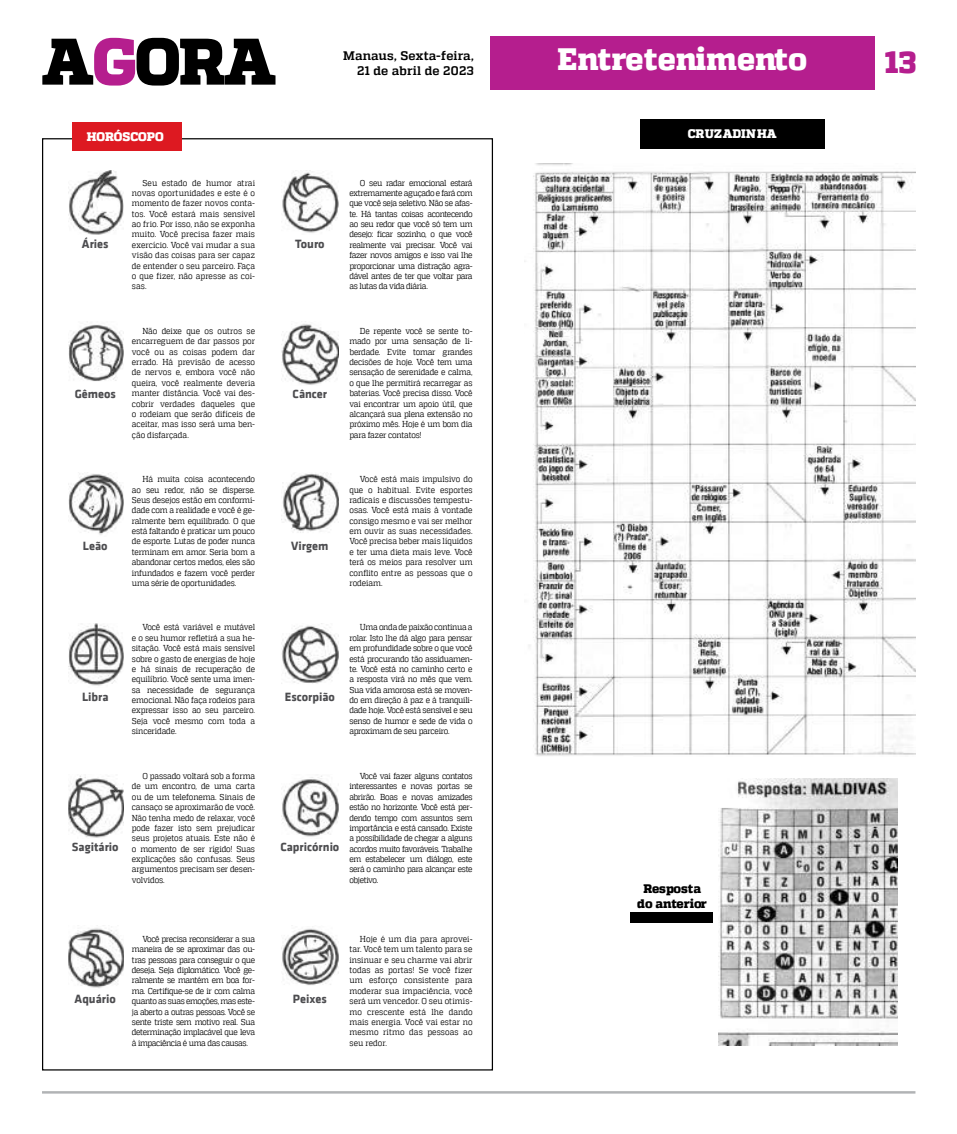
<style>
.page{position:relative;width:957px;height:1134px;background:#fff}
.page>*{position:absolute;margin:0;border:0;box-sizing:border-box;transform-origin:0 0}
.t1{font:800 30.88px "MW Quadon";color:#fff}
.t2{font:800 30.88px "MW Quadon";color:#b51e8e}
.t3{font:700 12.38px "MW Klavika Bd";color:#4c4c4f}
.t4{font:700 12.38px/14.9px "MW Quadon";letter-spacing:.015em;color:#000;text-align:right}
.t5{font:800 12.38px "MW Quadon";color:#fff}
.t6{font:800 12.38px/14.9px "MW Quadon";color:#000;text-align:center}
.t7{font:8.62px/10.4px "MW Quadon";letter-spacing:-.02em;color:#000;text-align:justify;scale:.9 1}
</style>
<div class="page">
<div style="left:490px;top:36px;width:384px;height:54px;background:#b51e8e"></div>
<svg style="left:42px;top:38px;width:233px;height:48px"></svg>
<div style="left:72px;top:122px;width:109px;height:28px;background:#dd1921"></div>
<img style="left:68px;top:171px;width:55px;height:64px">
<img style="left:68px;top:624px;width:55px;height:62px">
<img style="left:68px;top:321px;width:55px;height:60px">
<img style="left:68px;top:775px;width:55px;height:63px">
<img style="left:68px;top:473px;width:55px;height:62px">
<img style="left:68px;top:928px;width:55px;height:60px">
<img style="left:282px;top:172px;width:56px;height:61px">
<img style="left:282px;top:625px;width:56px;height:59px">
<img style="left:282px;top:321px;width:56px;height:64px">
<img style="left:282px;top:775px;width:56px;height:62px">
<img style="left:282px;top:473px;width:56px;height:60px">
<img style="left:282px;top:928px;width:56px;height:57px">
<div style="left:640px;top:119px;width:185px;height:30px;background:#000"></div>
<img style="left:524px;top:164px;width:391px;height:592px">
<img style="left:719px;top:778px;width:179px;height:268px">
<div style="left:630px;top:912px;width:82px;height:11px;background:#000"></div>
<hr style="left:42px;top:1091px;width:873px;height:2px;background:#b1b3b5">
<h2 class="t4" style="left:343px;top:49px;width:132px">Manaus, Sexta-feira,<br>21 de abril de 2023</h2>
<h1 class="t1" style="left:557px;top:41px;width:251px">Entretenimento</h1>
<h1 class="t2" style="left:884px;top:44px;width:33px">13</h1>
<h2 class="t5" style="left:87px;top:130px;width:78px">HORÓSCOPO</h2>
<h2 class="t5" style="left:687px;top:127px;width:91px">CRUZADINHA</h2>
<h2 class="t3" style="left:82px;top:234px;width:28px">Áries</h2>
<h2 class="t3" style="left:75px;top:385px;width:43px">Gêmeos</h2>
<h2 class="t3" style="left:83px;top:536px;width:26px">Leão</h2>
<h2 class="t3" style="left:82px;top:687px;width:28px">Libra</h2>
<h2 class="t3" style="left:72px;top:838px;width:48px">Sagitário</h2>
<p class="t7" style="left:132px;top:177px;width:138px;text-indent:10px">Seu estado de humor atrai novas oportunidades e este é o momento de fazer novos conta&shy;tos. Você estará mais sensível ao frio. Por isso, não se exponha muito. Você precisa fazer mais exercício. Você vai mudar a sua visão das coisas para ser capaz de entender o seu parceiro. Faça o que fizer, não apresse as coi&shy;sas.</p>
<p class="t7" style="left:132px;top:326px;width:138px;text-indent:10px">Não deixe que os outros se encarreguem de dar passos por você ou as coisas podem dar errado. Há previsão de acesso de nervos e, embora você não queira, você realmente deveria manter distância. Você vai des&shy;cobrir verdades daqueles que o rodeiam que serão difíceis de aceitar, mas isso será uma ben&shy;ção disfarçada.</p>
<p class="t7" style="left:132px;top:474px;width:138px;text-indent:10px">Há muita coisa acontecendo ao seu redor, não se disperse.<br>Seus desejos estão em conformi&shy;dade com a realidade e você é ge&shy;ralmente bem equilibrado. O que está faltando é praticar um pouco de esporte. Lutas de poder nunca terminam em amor. Seria bom a abandonar certos medos, eles são infundados e fazem você perder uma série de oportunidades.</p>
<p class="t7" style="left:132px;top:622px;width:138px;text-indent:10px">Você está variável e mutável e o seu humor refletirá a sua he&shy;sitação. Você está mais sensível sobre o gasto de energias de hoje e há sinais de recuperação de equilíbrio. Você sente uma imen&shy;sa necessidade de segurança emocional. Não faça rodeios para expressar isso ao seu parceiro.<br>Seja você mesmo com toda a sinceridade.</p>
<p class="t7" style="left:132px;top:771px;width:138px;text-indent:10px">O passado voltará sob a forma de um encontro, de uma carta ou de um telefonema. Sinais de cansaço se aproximarão de você.<br>Não tenha medo de relaxar, você pode fazer isto sem prejudicar seus projetos atuais. Este não é o momento de ser rígido! Suas explicações são confusas. Seus argumentos precisam ser desen&shy;volvidos.</p>
<h2 class="t3" style="left:295px;top:234px;width:31px">Touro</h2>
<p class="t7" style="left:349px;top:177px;width:138px;text-indent:10px">O seu radar emocional estará extremamente aguçado e fará com que você seja seletivo. Não se afas&shy;te. Há tantas coisas acontecendo ao seu redor que você só tem um desejo: ficar sozinho, o que você realmente vai precisar. Você vai fazer novos amigos e isso vai lhe proporcionar uma distração agra&shy;dável antes de ter que voltar para as lutas da vida diária.</p>
<h2 class="t3" style="left:292px;top:385px;width:36px">Câncer</h2>
<h2 class="t3" style="left:291px;top:536px;width:39px">Virgem</h2>
<p class="t7" style="left:349px;top:326px;width:138px;text-indent:10px">De repente você se sente to&shy;mado por uma sensação de li&shy;berdade. Evite tomar grandes decisões de hoje. Você tem uma sensação de serenidade e calma, o que lhe permitirá recarregar as baterias. Você precisa disso. Você vai encontrar um apoio útil, que alcançará sua plena extensão no próximo mês. Hoje é um bom dia para fazer contatos!</p>
<p class="t7" style="left:349px;top:474px;width:138px;text-indent:10px">Você está mais impulsivo do que o habitual. Evite esportes radicais e discussões tempestu&shy;osas. Você está mais à vontade consigo mesmo e vai ser melhor em ouvir as suas necessidades.<br>Você precisa beber mais líquidos e ter uma dieta mais leve. Você terá os meios para resolver um conflito entre as pessoas que o rodeiam.</p>
<h2 class="t3" style="left:285px;top:687px;width:52px">Escorpião</h2>
<p class="t7" style="left:349px;top:622px;width:138px;text-indent:10px">Uma onda de paixão continua a rolar. Isto lhe dá algo para pensar em profundidade sobre o que você está procurando tão assiduamen&shy;te. Você está no caminho certo e a resposta virá no mês que vem.<br>Sua vida amorosa está se moven&shy;do em direção à paz e à tranquili&shy;dade hoje. Você está sensível e seu senso de humor e sede de vida o aproximam de seu parceiro.</p>
<h2 class="t3" style="left:280px;top:838px;width:60px">Capricórnio</h2>
<p class="t7" style="left:349px;top:771px;width:138px;text-indent:10px">Você vai fazer alguns contatos interessantes e novas portas se abrirão. Boas e novas amizades estão no horizonte. Você está per&shy;dendo tempo com assuntos sem importância e está cansado. Existe a possibilidade de chegar a alguns acordos muito favoráveis. Trabalhe em estabelecer um diálogo, este será o caminho para alcançar este objetivo.</p>
<h2 class="t6" style="left:637px;top:881px;width:71px">Resposta do anterior</h2>
<h2 class="t3" style="left:75px;top:989px;width:43px">Aquário</h2>
<p class="t7" style="left:132px;top:933px;width:138px;text-indent:10px">Você precisa reconsiderar a sua maneira de se aproximar das ou&shy;tras pessoas para conseguir o que deseja. Seja diplomático. Você ge&shy;ralmente se mantém em boa for&shy;ma. Certifique-se de ir com calma quanto as suas emoções, mas este&shy;ja aberto a outras pessoas. Você se sente triste sem motivo real. Sua determinação implacável que leva à impaciência é uma das causas.</p>
<p class="t7" style="left:349px;top:933px;width:138px;text-indent:10px">Hoje é um dia para aprovei&shy;tar. Você tem um talento para se insinuar e seu charme vai abrir todas as portas! Se você fizer um esforço consistente para moderar sua impaciência, você será um vencedor. O seu otimis&shy;mo crescente está lhe dando mais energia. Você vai estar no mesmo ritmo das pessoas ao seu redor.</p>
<h2 class="t3" style="left:293px;top:989px;width:35px">Peixes</h2>
</div>
